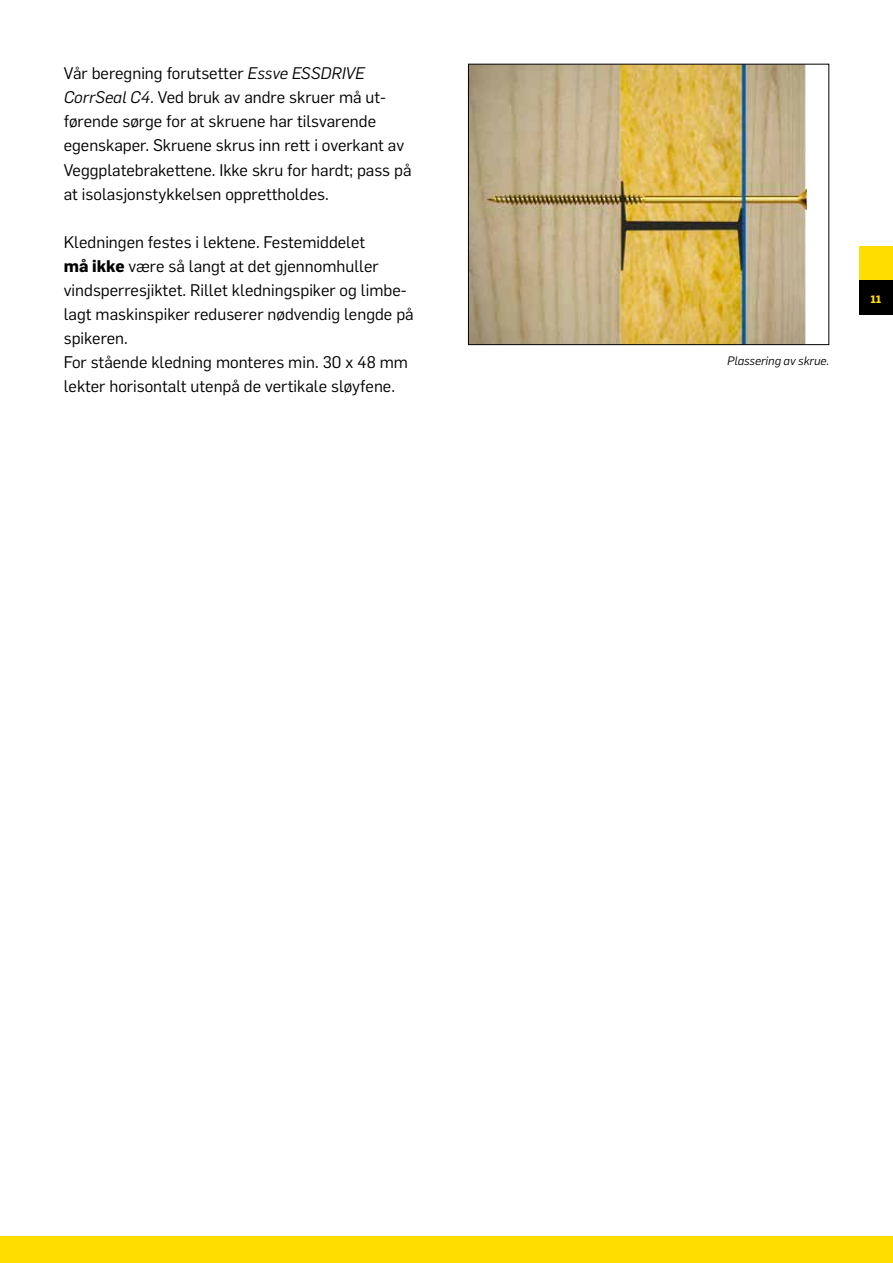
<style>
.page{position:relative;width:893px;height:1263px;background:#fff}
.page>*{position:absolute;margin:0;border:0;box-sizing:border-box;transform-origin:0 0}
.t1{font:16.5px/24px "Flama";color:#000}
.t2{font:italic 12px "Flama";color:#000}
.t3{font:800 10.5px "Flama";color:#fd0}
.s1{font-style:italic}
.s2{font-weight:700}
</style>
<div class="page">
<div style="left:859px;top:247px;width:34px;height:34px;background:#fd0"></div>
<div style="left:859px;top:281px;width:34px;height:34px;background:#000"></div>
<div style="left:0;top:1236px;width:893px;height:27px;background:#fd0"></div>
<img style="left:470px;top:66px;width:337px;height:277px">
<div style="left:468px;top:64px;width:361px;height:281px;border:1px solid #000"></div>
<p class="t1" style="left:64px;top:61px;width:349px">Vår beregning forutsetter <span class="s1">Essve ESSDRIVE CorrSeal C4.</span> Ved bruk av andre skruer må ut&shy;førende sørge for at skruene har tilsvarende egenskaper. Skruene skrus inn rett i overkant av Veggplatebrakettene. Ikke skru for hardt; pass på at isolasjonstykkelsen opprettholdes.</p>
<p class="t1" style="left:64px;top:229px;width:351px">Kledningen festes i lektene. Festemiddelet<br><span class="s2">må ikke</span> være så langt at det gjennomhuller vindsperresjiktet. Rillet kledningspiker og limbe&shy;lagt maskinspiker reduserer nødvendig lengde på spikeren.<br>For stående kledning monteres min. 30 x 48 mm lekter horisontalt utenpå de vertikale sløyfene.</p>
<p class="t2" style="left:727px;top:352px;width:104px">Plassering av skrue.</p>
<p class="t3" style="left:870px;top:291px;width:13px">11</p>
</div>
